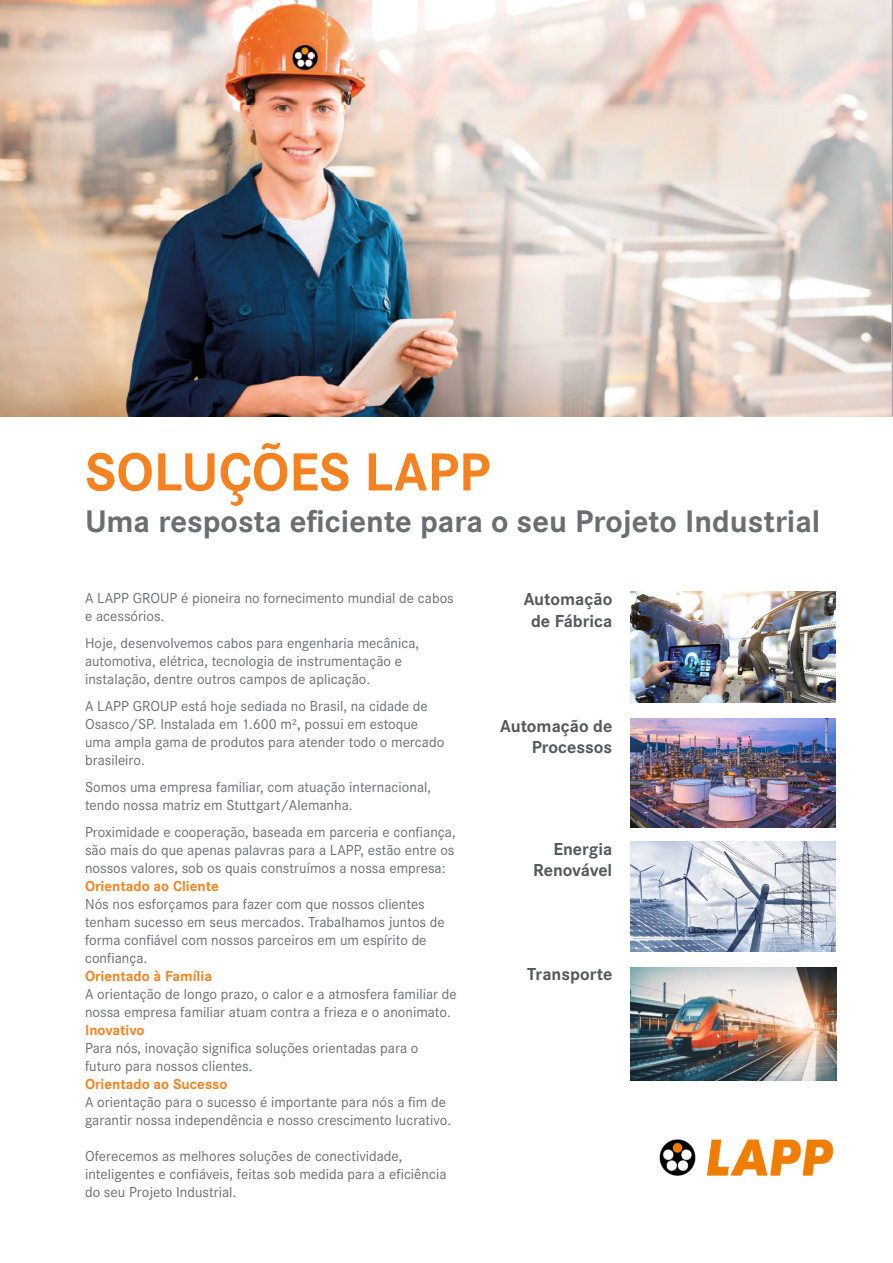
<style>
.page{position:relative;width:893px;height:1263px;background:#fff}
.page>*{position:absolute;margin:0;border:0;box-sizing:border-box;transform-origin:0 0}
.t1{font:700 55.5px "Corporate STOT";color:#f58220}
.t2{font:700 32.4px "Corporate STOT";color:#6c6d70}
.t3{font:700 18px/21.6px "Corporate STOT";color:#57585a;text-align:right}
.t4{font:15px/18px "Corporate STOT";color:#6c6d70}
.t5{font:700 15px "Corporate STOT";color:#f58220}
</style>
<div class="page">
<img style="left:631px;top:718px;width:204px;height:110px">
<img style="left:659px;top:1139px;width:175px;height:37px">
<img style="left:0;top:0;width:893px;height:416px">
<img style="left:630px;top:592px;width:205px;height:110px">
<img style="left:631px;top:841px;width:204px;height:111px">
<img style="left:630px;top:968px;width:206px;height:112px">
<p class="t1" style="left:85px;top:440px;width:407px">SOLUÇÕES LAPP</p>
<p class="t2" style="left:85px;top:502px;width:737px">Uma resposta eficiente para o seu Projeto Industrial</p>
<p class="t4" style="left:85px;top:589px;width:370px">A LAPP GROUP é pioneira no fornecimento mundial de cabos e acessórios.</p>
<p class="t4" style="left:85px;top:634px;width:336px">Hoje, desenvolvemos cabos para engenharia mecânica, automotiva, elétrica, tecnologia de instrumentação e instalação, dentre outros campos de aplicação.</p>
<p class="t4" style="left:85px;top:697px;width:361px">A LAPP GROUP está hoje sediada no Brasil, na cidade de Osasco/SP. Instalada em 1.600 m², possui em estoque uma ampla gama de produtos para atender todo o mercado brasileiro.</p>
<p class="t4" style="left:85px;top:778px;width:348px">Somos uma empresa familiar, com atuação internacional, tendo nossa matriz em Stuttgart/Alemanha.</p>
<p class="t4" style="left:85px;top:823px;width:372px;text-align:justify">Proximidade e cooperação, baseada em parceria e confiança, são mais do que apenas palavras para a LAPP, estão entre os nossos valores, sob os quais construímos a nossa empresa:</p>
<p class="t5" style="left:85px;top:877px;width:135px">Orientado ao Cliente</p>
<p class="t4" style="left:85px;top:895px;width:361px">Nós nos esforçamos para fazer com que nossos clientes tenham sucesso em seus mercados. Trabalhamos juntos de forma confiável com nossos parceiros em um espírito de confiança.</p>
<p class="t5" style="left:85px;top:967px;width:129px">Orientado à Família</p>
<p class="t4" style="left:85px;top:985px;width:373px">A orientação de longo prazo, o calor e a atmosfera familiar de nossa empresa familiar atuam contra a frieza e o anonimato.</p>
<p class="t5" style="left:85px;top:1021px;width:61px">Inovativo</p>
<p class="t4" style="left:85px;top:1039px;width:335px">Para nós, inovação significa soluções orientadas para o futuro para nossos clientes.</p>
<p class="t5" style="left:85px;top:1075px;width:144px">Orientado ao Sucesso</p>
<p class="t4" style="left:85px;top:1093px;width:368px">A orientação para o sucesso é importante para nós a fim de garantir nossa independência e nosso crescimento lucrativo.</p>
<p class="t4" style="left:85px;top:1147px;width:363px">Oferecemos as melhores soluções de conectividade, inteligentes e confiáveis, feitas sob medida para a eficiência do seu Projeto Industrial.</p>
<p class="t3" style="left:524px;top:589px;width:90px">Automação</p>
<p class="t3" style="left:531px;top:611px;width:83px">de Fábrica</p>
<p class="t3" style="left:500px;top:715px;width:114px">Automação de<br>Processos</p>
<p class="t3" style="left:553px;top:838px;width:60px">Energia</p>
<p class="t3" style="left:533px;top:860px;width:81px">Renovável</p>
<p class="t3" style="left:527px;top:963px;width:87px">Transporte</p>
</div>
